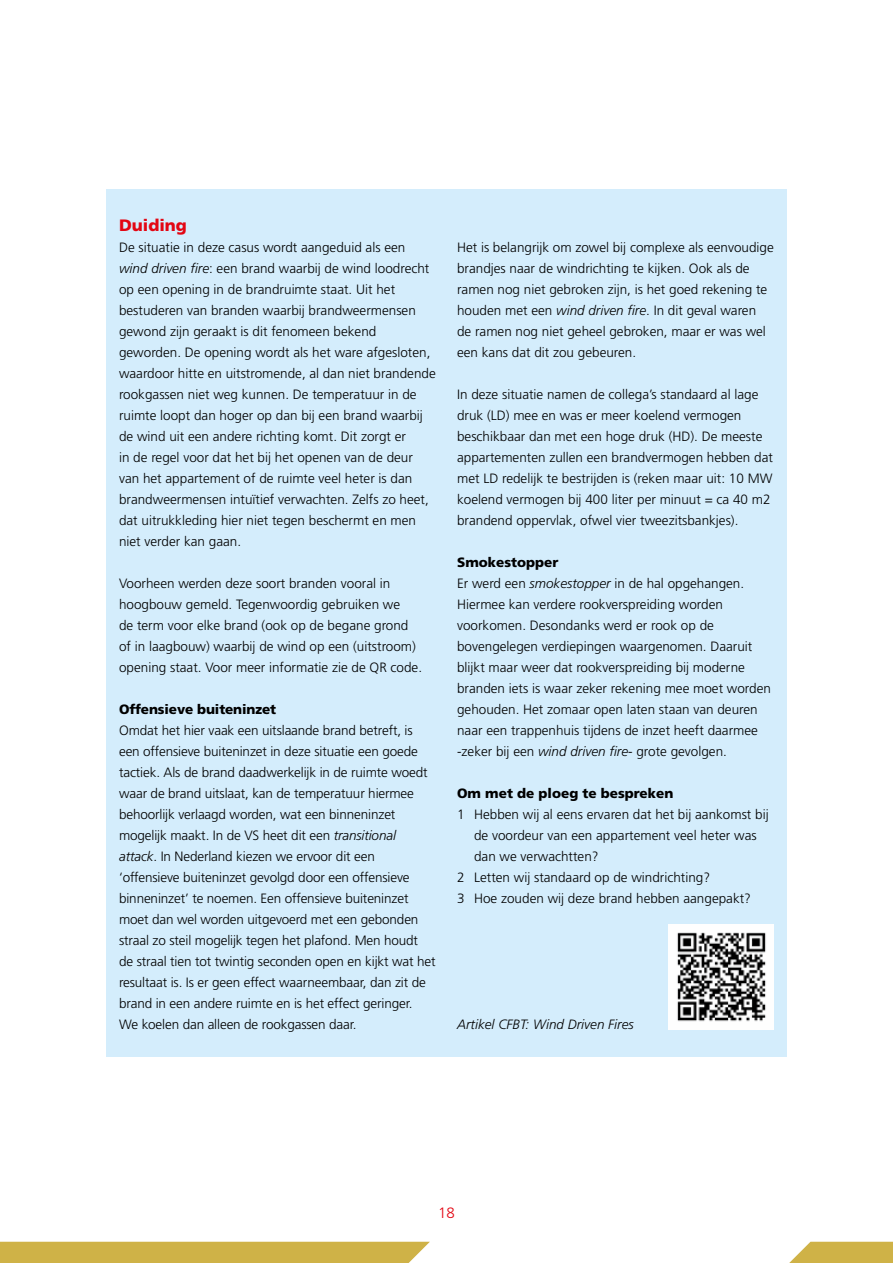
<style>
.page{position:relative;width:893px;height:1263px;background:#fff}
.page>*{position:absolute;margin:0;border:0;box-sizing:border-box;transform-origin:0 0}
.t1{font:900 16.5px "Frutiger LT Std";color:#e30613}
.t2{font:300 15px "Frutiger LT Std";color:#e30613}
.t3{font:300 13.5px/21px "Frutiger LT Std";color:#000}
.t4{font:900 13.5px "Frutiger LT Std";letter-spacing:-.01em;color:#000}
.t5{font:italic 300 13.5px "Frutiger LT Std";color:#000}
.s1{font-style:italic}
.s2{font-weight:900}
</style>
<div class="page">
<div style="left:0;top:1242px;width:430px;height:21px;background:#cfb247"></div>
<svg style="left:789px;top:1242px;width:104px;height:21px;background:#d3b959"></svg>
<div style="left:106px;top:189px;width:681px;height:867px;background:#d4edfc"></div>
<img style="left:669px;top:924px;width:105px;height:105px">
<p class="t1" style="left:119px;top:215px;width:69px">Duiding</p>
<p class="t3" style="left:119px;top:237px;width:318px">De situatie in deze casus wordt aangeduid als een <span class="s1">wind driven fire</span>: een brand waarbij de wind loodrecht op een opening in de brandruimte staat. Uit het bestuderen van branden waarbij brandweermensen gewond zijn geraakt is dit fenomeen bekend geworden. De opening wordt als het ware afgesloten, waardoor hitte en uitstromende, al dan niet brandende rookgassen niet weg kunnen. De temperatuur in de ruimte loopt dan hoger op dan bij een brand waarbij de wind uit een andere richting komt. Dit zorgt er<br>in de regel voor dat het bij het openen van de deur van het appartement of de ruimte veel heter is dan brandweermensen intuïtief verwachten. Zelfs zo heet, dat uitrukkleding hier niet tegen beschermt en men niet verder kan gaan.</p>
<p class="t3" style="left:119px;top:573px;width:305px">Voorheen werden deze soort branden vooral in hoogbouw gemeld. Tegenwoordig gebruiken we<br>de term voor elke brand (ook op de begane grond of in laagbouw) waarbij de wind op een (uitstroom) opening staat. Voor meer informatie zie de QR code.</p>
<p class="t4" style="left:119px;top:701px;width:159px">Offensieve buiteninzet</p>
<p class="t3" style="left:119px;top:720px;width:318px">Omdat het hier vaak een uitslaande brand betreft, is een offensieve buiteninzet in deze situatie een goede tactiek. Als de brand daadwerkelijk in de ruimte woedt waar de brand uitslaat, kan de temperatuur hiermee behoorlijk verlaagd worden, wat een binneninzet mogelijk maakt. In de VS heet dit een <span class="s1">transitional attack</span>. In Nederland kiezen we ervoor dit een ‘offensieve buiteninzet gevolgd door een offensieve binneninzet’ te noemen. Een offensieve buiteninzet moet dan wel worden uitgevoerd met een gebonden straal zo steil mogelijk tegen het plafond. Men houdt de straal tien tot twintig seconden open en kijkt wat het resultaat is. Is er geen effect waarneembaar, dan zit de brand in een andere ruimte en is het effect geringer.<br>We koelen dan alleen de rookgassen daar.</p>
<p class="t3" style="left:457px;top:237px;width:318px">Het is belangrijk om zowel bij complexe als eenvoudige brandjes naar de windrichting te kijken. Ook als de ramen nog niet gebroken zijn, is het goed rekening te houden met een <span class="s1">wind driven fire</span>. In dit geval waren<br>de ramen nog niet geheel gebroken, maar er was wel een kans dat dit zou gebeuren.</p>
<p class="t3" style="left:457px;top:384px;width:317px">In deze situatie namen de collega’s standaard al lage druk (LD) mee en was er meer koelend vermogen beschikbaar dan met een hoge druk (HD). De meeste appartementen zullen een brandvermogen hebben dat met LD redelijk te bestrijden is (reken maar uit: 10 MW koelend vermogen bij 400 liter per minuut = ca 40 m2 brandend oppervlak, ofwel vier tweezitsbankjes).</p>
<p class="t3" style="left:457px;top:552px;width:315px"><span class="s2">Smokestopper<br></span>Er werd een <span class="s1">smokestopper</span> in de hal opgehangen.<br>Hiermee kan verdere rookverspreiding worden voorkomen. Desondanks werd er rook op de bovengelegen verdiepingen waargenomen. Daaruit blijkt maar weer dat rookverspreiding bij moderne branden iets is waar zeker rekening mee moet worden gehouden. Het zomaar open laten staan van deuren naar een trappenhuis tijdens de inzet heeft daarmee -zeker bij een <span class="s1">wind driven fire</span>- grote gevolgen.</p>
<p class="t4" style="left:457px;top:785px;width:218px">Om met de ploeg te bespreken</p>
<p class="t3" style="left:457px;top:804px;width:313px">1 Hebben wij al eens ervaren dat het bij aankomst bij</p>
<p class="t3" style="left:474px;top:825px;width:284px">de voordeur van een appartement veel heter was</p>
<p class="t3" style="left:474px;top:846px;width:126px">dan we verwachtten?</p>
<p class="t3" style="left:457px;top:867px;width:255px">2 Letten wij standaard op de windrichting?</p>
<p class="t3" style="left:457px;top:888px;width:295px">3 Hoe zouden wij deze brand hebben aangepakt?</p>
<p class="t5" style="left:457px;top:1017px;width:178px">Artikel CFBT: Wind Driven Fires</p>
<p class="t2" style="left:438px;top:1204px;width:18px">18</p>
</div>
